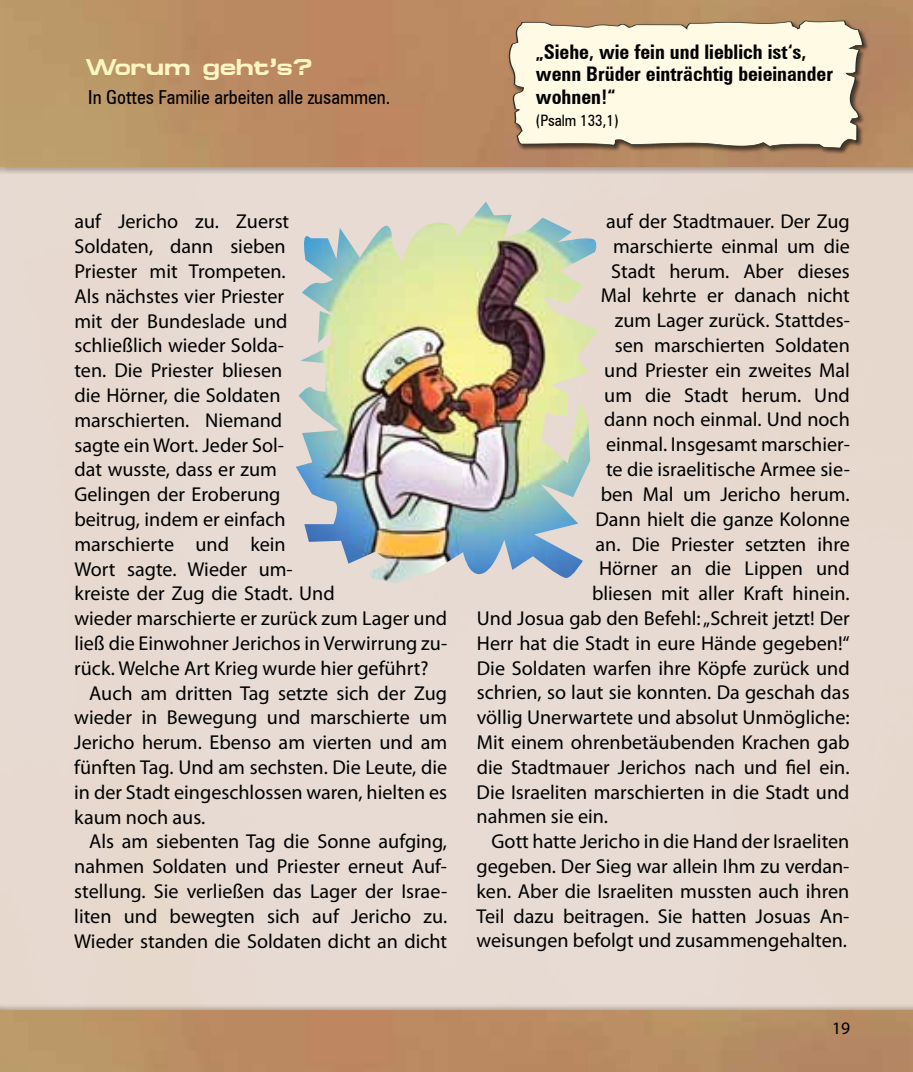
<style>
.page{position:relative;width:913px;height:1072px;background:#fff}
.page>*{position:absolute;margin:0;border:0;box-sizing:border-box;transform-origin:0 0}
.t1{font:700 22.75px "Micado";color:#fff6c4}
.t2{font:20.12px "Myriad Pro";color:#000}
.t3{font:700 condensed 20.12px/22.8px "Zurich BT";color:#000}
.t4{font:condensed 19.25px "Zurich BT";color:#000}
.t5{font:17.5px "Myriad Pro";color:#000}
.t6{font:condensed 15.75px "Zurich BT";color:#000}
</style>
<div class="page">
<div style="left:0;top:0;width:913px;height:174px;background:#000;opacity:.3"></div>
<img style="left:0;top:0;width:913px;height:167px">
<div style="left:0;top:1002px;width:913px;height:69px;background:#000;opacity:.3"></div>
<img style="left:0;top:1010px;width:913px;height:61px">
<div style="left:508px;top:19px;width:361px;height:135px;background:#000;opacity:.6"></div>
<svg style="left:508px;top:20px;width:355px;height:128px;background:#f1e9d2"></svg>
<img style="left:296px;top:202px;width:303px;height:381px">
<p class="t1" style="left:85px;top:54px;width:229px">Worum geht’s?</p>
<p class="t4" style="left:88px;top:85px;width:303px">In Gottes Familie arbeiten alle zusammen.</p>
<p class="t3" style="left:536px;top:40px;width:299px">„Siehe, wie fein und lieblich ist‘s, wenn Brüder einträchtig beieinander wohnen!“</p>
<p class="t6" style="left:536px;top:110px;width:84px">(Psalm 133,1)</p>
<p class="t2" style="left:74px;top:209px;width:216px">auf Jericho zu. Zuerst</p>
<p class="t2" style="left:74px;top:234px;width:213px">Soldaten, dann sieben</p>
<p class="t2" style="left:74px;top:259px;width:213px">Priester mit Trompeten.</p>
<p class="t2" style="left:74px;top:283px;width:211px">Als nächstes vier Priester</p>
<p class="t2" style="left:74px;top:308px;width:215px">mit der Bundeslade und</p>
<p class="t2" style="left:74px;top:333px;width:211px">schließlich wieder Solda-</p>
<p class="t2" style="left:74px;top:358px;width:209px">ten. Die Priester bliesen</p>
<p class="t2" style="left:74px;top:383px;width:208px">die Hörner, die Soldaten</p>
<p class="t2" style="left:74px;top:407px;width:209px">marschierten. Niemand</p>
<p class="t2" style="left:74px;top:432px;width:211px">sagte ein Wort. Jeder Sol-</p>
<p class="t2" style="left:74px;top:457px;width:204px">dat wusste, dass er zum</p>
<p class="t2" style="left:74px;top:482px;width:208px">Gelingen der Eroberung</p>
<p class="t2" style="left:74px;top:507px;width:213px">beitrug, indem er einfach</p>
<p class="t2" style="left:74px;top:531px;width:213px">marschierte und kein</p>
<p class="t2" style="left:74px;top:556px;width:220px">Wort sagte. Wieder um-</p>
<p class="t2" style="left:74px;top:581px;width:262px">kreiste der Zug die Stadt. Und</p>
<p class="t2" style="left:74px;top:606px;width:374px">wieder marschierte er zurück zum Lager und</p>
<p class="t2" style="left:74px;top:631px;width:374px">ließ die Einwohner Jerichos in Verwirrung zu-</p>
<p class="t2" style="left:74px;top:655px;width:356px">rück. Welche Art Krieg wurde hier geführt?</p>
<p class="t2" style="left:89px;top:680px;width:359px">Auch am dritten Tag setzte sich der Zug</p>
<p class="t2" style="left:74px;top:705px;width:374px">wieder in Bewegung und marschierte um</p>
<p class="t2" style="left:74px;top:730px;width:374px">Jericho herum. Ebenso am vierten und am</p>
<p class="t2" style="left:74px;top:754px;width:374px">fünften Tag. Und am sechsten. Die Leute, die</p>
<p class="t2" style="left:74px;top:779px;width:374px">in der Stadt eingeschlossen waren, hielten es</p>
<p class="t2" style="left:74px;top:804px;width:133px">kaum noch aus.</p>
<p class="t2" style="left:89px;top:829px;width:359px">Als am siebenten Tag die Sonne aufging,</p>
<p class="t2" style="left:74px;top:854px;width:374px">nahmen Soldaten und Priester erneut Auf-</p>
<p class="t2" style="left:74px;top:878px;width:374px">stellung. Sie verließen das Lager der Israe-</p>
<p class="t2" style="left:74px;top:903px;width:374px">liten und bewegten sich auf Jericho zu.</p>
<p class="t2" style="left:74px;top:928px;width:374px">Wieder standen die Soldaten dicht an dicht</p>
<p class="t2" style="left:606px;top:209px;width:245px">auf der Stadtmauer. Der Zug</p>
<p class="t2" style="left:613px;top:234px;width:238px">marschierte einmal um die</p>
<p class="t2" style="left:611px;top:258px;width:240px">Stadt herum. Aber dieses</p>
<p class="t2" style="left:601px;top:283px;width:251px">Mal kehrte er danach nicht</p>
<p class="t2" style="left:615px;top:308px;width:237px">zum Lager zurück. Stattdes-</p>
<p class="t2" style="left:615px;top:333px;width:237px">sen marschierten Soldaten</p>
<p class="t2" style="left:604px;top:358px;width:247px">und Priester ein zweites Mal</p>
<p class="t2" style="left:604px;top:382px;width:247px">um die Stadt herum. Und</p>
<p class="t2" style="left:604px;top:407px;width:247px">dann noch einmal. Und noch</p>
<p class="t2" style="left:606px;top:432px;width:245px">einmal. Insgesamt marschier-</p>
<p class="t2" style="left:606px;top:457px;width:245px">te die israelitische Armee sie-</p>
<p class="t2" style="left:601px;top:482px;width:251px">ben Mal um Jericho herum.</p>
<p class="t2" style="left:595px;top:506px;width:256px">Dann hielt die ganze Kolonne</p>
<p class="t2" style="left:595px;top:531px;width:256px">an. Die Priester setzten ihre</p>
<p class="t2" style="left:599px;top:556px;width:252px">Hörner an die Lippen und</p>
<p class="t2" style="left:592px;top:581px;width:259px">bliesen mit aller Kraft hinein.</p>
<p class="t2" style="left:477px;top:605px;width:374px">Und Josua gab den Befehl:„Schreit jetzt! Der</p>
<p class="t2" style="left:477px;top:630px;width:374px">Herr hat die Stadt in eure Hände gegeben!“</p>
<p class="t2" style="left:477px;top:655px;width:374px">Die Soldaten warfen ihre Köpfe zurück und</p>
<p class="t2" style="left:477px;top:680px;width:374px">schrien, so laut sie konnten. Da geschah das</p>
<p class="t2" style="left:477px;top:705px;width:374px">völlig Unerwartete und absolut Unmögliche:</p>
<p class="t2" style="left:477px;top:729px;width:374px">Mit einem ohrenbetäubenden Krachen gab</p>
<p class="t2" style="left:477px;top:754px;width:374px">die Stadtmauer Jerichos nach und fiel ein.</p>
<p class="t2" style="left:477px;top:779px;width:374px">Die Israeliten marschierten in die Stadt und</p>
<p class="t2" style="left:477px;top:804px;width:133px">nahmen sie ein.</p>
<p class="t2" style="left:491px;top:829px;width:359px">Gott hatte Jericho in die Hand der Israeliten</p>
<p class="t2" style="left:476px;top:853px;width:374px">gegeben. Der Sieg war allein Ihm zu verdan-</p>
<p class="t2" style="left:476px;top:878px;width:374px">ken. Aber die Israeliten mussten auch ihren</p>
<p class="t2" style="left:476px;top:903px;width:374px">Teil dazu beitragen. Sie hatten Josuas An-</p>
<p class="t2" style="left:476px;top:928px;width:372px">weisungen befolgt und zusammengehalten.</p>
<p class="t5" style="left:832px;top:1017px;width:19px">19</p>
</div>
